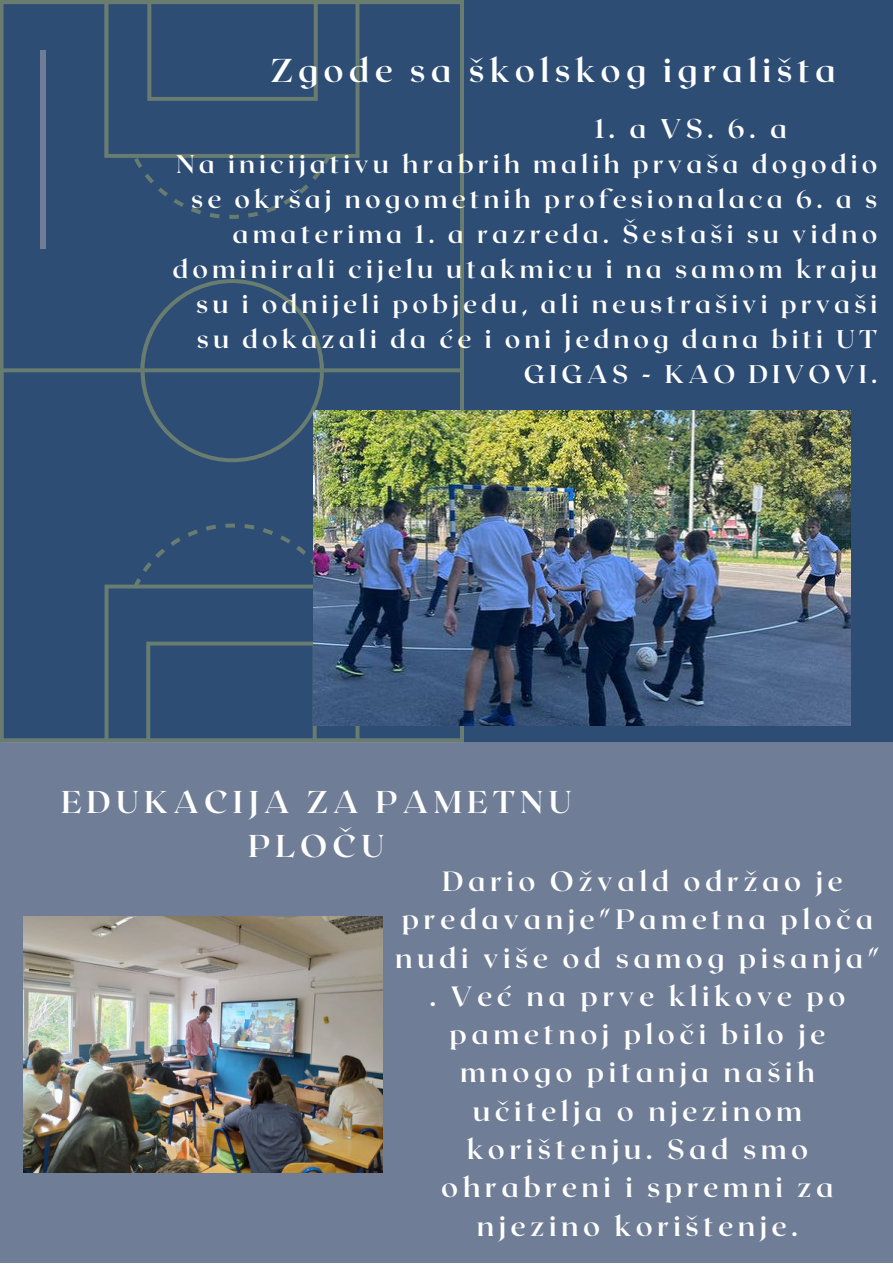
<style>
.page{position:relative;width:893px;height:1264px;background:#fff}
.page>*{position:absolute;margin:0;border:0;box-sizing:border-box;transform-origin:0 0}
.t1{font:700 33px "Roxborough CF";letter-spacing:.16em;color:#fff}
.t2{font:700 31.5px/43.8px "Roxborough CF";letter-spacing:.16em;color:#fff;text-align:center}
.t3{font:700 27.9px/38.2px "Roxborough CF";letter-spacing:.16em;color:#fff;text-align:center}
.t4{font:700 27px "Roxborough CF";color:#fff}
.t5{font:700 25.5px/34.8px "Roxborough CF";letter-spacing:.16em;color:#fff;text-align:right}
</style>
<div class="page">
<div style="left:0;top:0;width:892px;height:1262px;background:#2d4d75"></div>
<div style="left:0;top:742px;width:892px;height:520px;background:#6f7d96"></div>
<img style="left:23px;top:916px;width:360px;height:256px">
<svg style="left:0;top:0;width:464px;height:742px"></svg>
<img style="left:313px;top:410px;width:537px;height:315px">
<p class="t1" style="left:270px;top:49px;width:567px">Zgode sa školskog igrališta</p>
<p class="t4" style="left:595px;top:111px;width:193px">1. a VS. 6. a</p>
<p class="t5" style="left:172px;top:147px;width:706px">Na inicijativu hrabrih malih prvaša dogodio se okršaj nogometnih profesionalaca 6. a s amaterima 1. a razreda. Šestaši su vidno dominirali cijelu utakmicu i na samom kraju su i odnijeli pobjedu, ali neustrašivi prvaši su dokazali da će i oni jednog dana biti UT GIGAS - KAO DIVOVI.</p>
<p class="t2" style="left:61px;top:779px;width:512px">EDUKACIJA ZA PAMETNU<br>PLOČU</p>
<p class="t3" style="left:395px;top:861px;width:486px">Dario Ožvald održao je predavanje"Pametna ploča nudi više od samog pisanja" . Već na prve klikove po pametnoj ploči bilo je mnogo pitanja naših učitelja o njezinom korištenju. Sad smo ohrabreni i spremni za njezino korištenje.</p>
</div>
